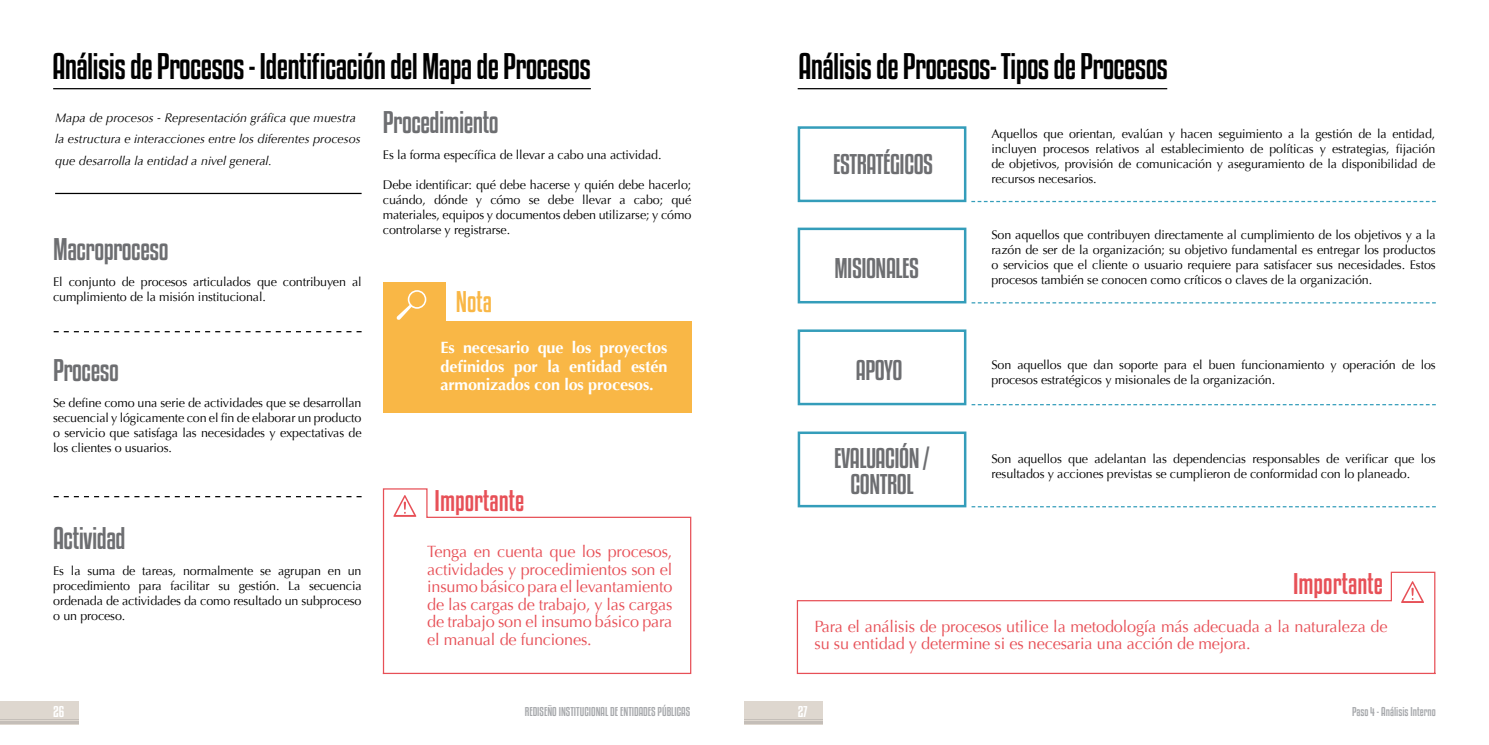
<style>
.page{position:relative;width:1489px;height:745px;background:#fff}
.page>*{position:absolute;margin:0;border:0;box-sizing:border-box;transform-origin:0 0}
.t1{font:32.5px "Kenyan Coffee Rg";letter-spacing:-.025em;color:#000}
.t2{font:27.5px "Kenyan Coffee Rg";letter-spacing:-.02em;color:#6d6e71}
.t3{font:26.25px "Kenyan Coffee Rg";color:#e75057}
.t4{font:26.25px "Kenyan Coffee Rg";color:#f9b746}
.t5{font:25px/25px "Kenyan Coffee Rg";letter-spacing:-.02em;color:#6d6e71;text-align:center}
.t6{font:16.25px/17.5px "Optima";letter-spacing:-.01em;color:#e75057;text-align:justify}
.t7{font:700 16.25px/18.8px "Optima";letter-spacing:-.01em;color:#fff;text-align:justify}
.t8{font:13.75px "Kenyan Coffee Rg";color:#fff}
.t9{font:12.5px/15px "Optima";letter-spacing:-.01em;color:#000;text-align:justify}
.t10{font:italic 12.5px/21.2px "Optima";color:#000}
.t11{font:11.25px "Kenyan Coffee Rg";color:#a7a9ac}
</style>
<div class="page">
<div style="left:0;top:701px;width:79px;height:23px;background:#ded7cf"></div>
<div style="left:744px;top:701px;width:79px;height:23px;background:#ded7cf"></div>
<hr style="left:0;top:721px;width:79px;height:3px;background:#c4beb8">
<hr style="left:744px;top:721px;width:79px;height:3px;background:#c4beb8">
<hr style="left:0;top:719px;width:79px;height:1px;background:#c4beb8">
<hr style="left:744px;top:719px;width:79px;height:1px;background:#c4beb8">
<hr style="left:53px;top:88px;width:538px;height:1px;background:#000">
<hr style="left:55px;top:193px;width:306px;height:1px;background:#000">
<svg style="left:54px;top:331px;width:307px;height:1px"></svg>
<svg style="left:54px;top:496px;width:307px;height:1px"></svg>
<div style="left:383px;top:321px;width:308px;height:92px;background:#f9b746"></div>
<div style="left:383px;top:282px;width:62px;height:51px;background:#f9b746"></div>
<svg style="left:396px;top:290px;width:30px;height:30px"></svg>
<svg style="left:382px;top:488px;width:310px;height:186px"></svg>
<hr style="left:797px;top:88px;width:370px;height:1px;background:#000">
<svg style="left:971px;top:201px;width:464px;height:1px"></svg>
<svg style="left:971px;top:302px;width:464px;height:1px"></svg>
<svg style="left:971px;top:404px;width:464px;height:1px"></svg>
<svg style="left:971px;top:506px;width:464px;height:1px"></svg>
<svg style="left:796px;top:571px;width:640px;height:103px"></svg>
<div style="left:797px;top:126px;width:169px;height:76px;border:2px solid #349dba"></div>
<div style="left:797px;top:227px;width:169px;height:76px;border:2px solid #349dba"></div>
<div style="left:797px;top:329px;width:169px;height:76px;border:2px solid #349dba"></div>
<div style="left:797px;top:431px;width:169px;height:76px;border:2px solid #349dba"></div>
<h1 class="t1" style="left:52px;top:47px;width:540px">Análisis de Procesos - Identificación del Mapa de Procesos</h1>
<p class="t10" style="left:55px;top:107px;width:307px">Mapa de procesos - Representación gráfica que muestra la estructura e interacciones entre los diferentes procesos que desarrolla la entidad a nivel general.</p>
<h2 class="t2" style="left:383px;top:105px;width:117px">Procedimiento</h2>
<p class="t9" style="left:383px;top:147px;width:280px">Es la forma específica de llevar a cabo una actividad.</p>
<p class="t9" style="left:383px;top:177px;width:310px">Debe identificar: qué debe hacerse y quién debe hacerlo; cuándo, dónde y cómo se debe llevar a cabo; qué materiales, equipos y documentos deben utilizarse; y cómo controlarse y registrarse.</p>
<h2 class="t2" style="left:53px;top:232px;width:117px">Macroproceso</h2>
<p class="t9" style="left:53px;top:274px;width:310px">El conjunto de procesos articulados que contribuyen al cumplimiento de la misión institucional.</p>
<h2 class="t2" style="left:53px;top:353px;width:67px">Proceso</h2>
<p class="t9" style="left:53px;top:395px;width:310px">Se define como una serie de actividades que se desarrollan secuencial y lógicamente con el fin de elaborar un producto o servicio que satisfaga las necesidades y expectativas de los clientes o usuarios.</p>
<h2 class="t2" style="left:53px;top:521px;width:74px">Actividad</h2>
<p class="t9" style="left:53px;top:563px;width:310px">Es la suma de tareas, normalmente se agrupan en un procedimiento para facilitar su gestión. La secuencia ordenada de actividades da como resultado un subproceso o un proceso.</p>
<h3 class="t4" style="left:455px;top:286px;width:38px">Nota</h3>
<h3 class="t7" style="left:440px;top:338px;width:228px">Es necesario que los proyectos definidos por la entidad estén armonizados con los procesos.</h3>
<h3 class="t3" style="left:434px;top:484px;width:91px">Importante</h3>
<h3 class="t6" style="left:427px;top:542px;width:247px">Tenga en cuenta que los procesos, actividades y procedimientos son el insumo básico para el levantamiento de las cargas de trabajo, y las cargas de trabajo son el insumo básico para el manual de funciones.</h3>
<h1 class="t1" style="left:798px;top:47px;width:371px">Análisis de Procesos- Tipos de Procesos</h1>
<h3 class="t5" style="left:833px;top:152px;width:101px">ESTRATÉGICOS</h3>
<h3 class="t5" style="left:834px;top:255px;width:86px">MISIONALES</h3>
<h3 class="t5" style="left:856px;top:357px;width:48px">APOYO</h3>
<h3 class="t5" style="left:834px;top:445px;width:97px">EVALUACIÓN /<br>CONTROL</h3>
<p class="t9" style="left:991px;top:126px;width:445px">Aquellos que orientan, evalúan y hacen seguimiento a la gestión de la entidad, incluyen procesos relativos al establecimiento de políticas y estrategias, fijación de objetivos, provisión de comunicación y aseguramiento de la disponibilidad de recursos necesarios.</p>
<p class="t9" style="left:991px;top:227px;width:446px">Son aquellos que contribuyen directamente al cumplimiento de los objetivos y a la razón de ser de la organización; su objetivo fundamental es entregar los productos o servicios que el cliente o usuario requiere para satisfacer sus necesidades. Estos procesos también se conocen como críticos o claves de la organización.</p>
<p class="t9" style="left:991px;top:357px;width:446px">Son aquellos que dan soporte para el buen funcionamiento y operación de los procesos estratégicos y misionales de la organización.</p>
<p class="t9" style="left:991px;top:451px;width:446px">Son aquellos que adelantan las dependencias responsables de verificar que los resultados y acciones previstas se cumplieron de conformidad con lo planeado.</p>
<h3 class="t3" style="left:1292px;top:567px;width:91px">Importante</h3>
<h3 class="t6" style="left:814px;top:617px;width:574px">Para el análisis de procesos utilice la metodología más adecuada a la naturaleza de su su entidad y determine si es necesaria una acción de mejora.</h3>
<p class="t8" style="left:53px;top:702px;width:13px">26</p>
<p class="t11" style="left:524px;top:704px;width:167px">REDISEÑO INSTITUCIONAL DE ENTIDADES PÚBLICAS</p>
<p class="t8" style="left:797px;top:702px;width:12px">27</p>
<p class="t11" style="left:1351px;top:704px;width:85px">Paso 4 - Análisis Interno</p>
</div>
